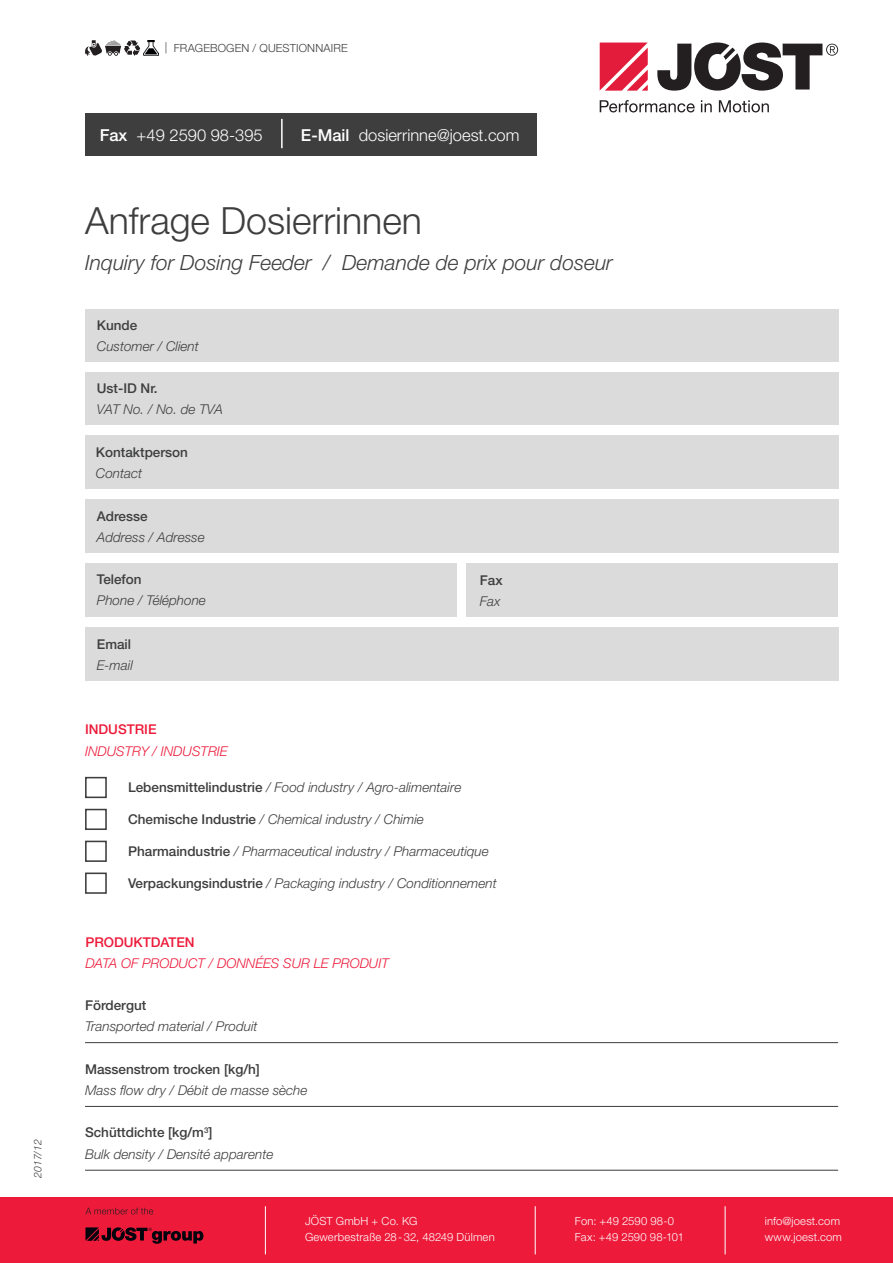
<style>
.page{position:relative;width:893px;height:1263px;background:#fff}
.page>*{position:absolute;margin:0;border:0;box-sizing:border-box;transform-origin:0 0}
.t1{font:300 37.5px "Helvetica Neue LT Pro";color:#3e3e3f}
.t2{font:italic 300 21px "Helvetica Neue LT Pro";color:#3e3e3f}
.t3{font:300 16.5px "Helvetica Neue LT Pro";color:#fff}
.t4{font:italic 300 13.5px/21.3px "Helvetica Neue LT Pro";color:#3e3e3f}
.t5{font:500 13.5px "Helvetica Neue LT Pro";color:#3e3e3f}
.t6{font:italic 300 13.5px "Helvetica Neue LT Pro";color:#ed1a3a}
.t7{font:500 13.5px "Helvetica Neue LT Pro";color:#ed1a3a}
.t8{font:300 11.25px/15.9px "Helvetica Neue LT Pro";letter-spacing:.015em;color:#fff}
.t9{font:300 11.25px "Helvetica Neue LT Pro";letter-spacing:.015em;color:#3e3e3f}
.t10{font:italic 300 10.5px "Helvetica Neue LT Pro";color:#3e3e3f}
.s1{font-weight:500}
.s2{font-weight:500;font-style:normal}
</style>
<div class="page">
<div style="left:85px;top:113px;width:452px;height:42px;background:#3e3e3f"></div>
<svg style="left:600px;top:43px;width:48px;height:48px;background:#e8455e"></svg>
<svg style="left:600px;top:100px;width:95px;height:12px"></svg>
<svg style="left:701px;top:100px;width:11px;height:12px"></svg>
<svg style="left:719px;top:100px;width:50px;height:12px"></svg>
<svg style="left:657px;top:43px;width:181px;height:48px"></svg>
<svg style="left:85px;top:40px;width:55px;height:16px"></svg>
<img style="left:143px;top:40px;width:16px;height:16px">
<div style="left:0;top:1198px;width:893px;height:65px;background:#ed1a3a"></div>
<svg style="left:85px;top:1208px;width:68px;height:6px"></svg>
<svg style="left:85px;top:1227px;width:118px;height:17px"></svg>
<hr style="left:535px;top:1206px;width:1px;height:48px;background:#fff">
<hr style="left:265px;top:1206px;width:1px;height:48px;background:#fff">
<hr style="left:725px;top:1206px;width:1px;height:48px;background:#fff">
<hr style="left:281px;top:119px;width:2px;height:29px;background:#fff">
<div style="left:85px;top:436px;width:753px;height:53px;background:#dadbda"></div>
<div style="left:85px;top:309px;width:753px;height:52px;background:#dadbda"></div>
<div style="left:85px;top:372px;width:753px;height:53px;background:#dadbda"></div>
<hr style="left:85px;top:1042px;width:753px;height:1px;background:#3e3e3f">
<hr style="left:85px;top:1106px;width:753px;height:1px;background:#3e3e3f">
<hr style="left:85px;top:1170px;width:753px;height:1px;background:#3e3e3f">
<div style="left:85px;top:777px;width:22px;height:21px;border:2px solid #3e3e3f"></div>
<div style="left:85px;top:809px;width:22px;height:21px;border:2px solid #3e3e3f"></div>
<div style="left:85px;top:841px;width:22px;height:21px;border:2px solid #3e3e3f"></div>
<div style="left:85px;top:872px;width:22px;height:22px;border:2px solid #3e3e3f"></div>
<div style="left:85px;top:500px;width:753px;height:53px;background:#dadbda"></div>
<div style="left:85px;top:563px;width:371px;height:54px;background:#dadbda"></div>
<div style="left:466px;top:563px;width:372px;height:54px;background:#dadbda"></div>
<div style="left:85px;top:627px;width:753px;height:53px;background:#dadbda"></div>
<p class="t10" style="left:31px;top:1178px;width:40px;rotate:-90deg">2017/12</p>
<p class="t9" style="left:165px;top:41px;width:184px">| FRAGEBOGEN / QUESTIONNAIRE</p>
<p class="t3" style="left:100px;top:125px;width:165px"><span class="s1">Fax</span> +49 2590 98-395</p>
<p class="t3" style="left:301px;top:125px;width:220px"><span class="s1">E-Mail</span> dosierrinne@joest.com</p>
<h1 class="t1" style="left:85px;top:198px;width:338px">Anfrage Dosierrinnen</h1>
<h2 class="t2" style="left:85px;top:250px;width:529px">Inquiry for Dosing Feeder / Demande de prix pour doseur</h2>
<p class="t5" style="left:97px;top:317px;width:42px">Kunde</p>
<p class="t4" style="left:97px;top:335px;width:104px">Customer / Client</p>
<p class="t5" style="left:97px;top:380px;width:62px">Ust-ID Nr.</p>
<p class="t4" style="left:97px;top:399px;width:127px">VAT No. / No. de TVA</p>
<p class="t5" style="left:96px;top:444px;width:94px">Kontaktperson</p>
<p class="t4" style="left:96px;top:463px;width:48px">Contact</p>
<p class="t5" style="left:97px;top:508px;width:52px">Adresse</p>
<p class="t4" style="left:97px;top:526px;width:109px">Address / Adresse</p>
<p class="t5" style="left:97px;top:571px;width:46px">Telefon</p>
<p class="t4" style="left:97px;top:590px;width:111px">Phone / Téléphone</p>
<p class="t5" style="left:97px;top:636px;width:36px">Email</p>
<p class="t4" style="left:97px;top:654px;width:37px">E-mail</p>
<p class="t7" style="left:85px;top:721px;width:73px">INDUSTRIE</p>
<p class="t6" style="left:85px;top:743px;width:144px">INDUSTRY / INDUSTRIE</p>
<p class="t5" style="left:480px;top:572px;width:24px">Fax</p>
<p class="t4" style="left:480px;top:590px;width:22px">Fax</p>
<p class="t4" style="left:128px;top:777px;width:335px"><span class="s2">Lebensmittelindustrie</span> / Food industry / Agro-alimentaire</p>
<p class="t4" style="left:128px;top:808px;width:297px"><span class="s2">Chemische Industrie</span> / Chemical industry / Chimie</p>
<p class="t4" style="left:128px;top:840px;width:362px"><span class="s2">Pharmaindustrie</span> / Pharmaceutical industry / Pharmaceutique</p>
<p class="t4" style="left:128px;top:872px;width:370px"><span class="s2">Verpackungsindustrie</span> / Packaging industry / Conditionnement</p>
<p class="t7" style="left:85px;top:934px;width:111px">PRODUKTDATEN</p>
<p class="t6" style="left:85px;top:955px;width:305px">DATA OF PRODUCT / DONNÉES SUR LE PRODUIT</p>
<p class="t5" style="left:85px;top:997px;width:63px">Fördergut</p>
<p class="t4" style="left:85px;top:1015px;width:174px">Transported material / Produit</p>
<p class="t5" style="left:85px;top:1060px;width:176px">Massenstrom trocken [kg/h]</p>
<p class="t4" style="left:85px;top:1079px;width:224px">Mass flow dry / Débit de masse sèche</p>
<p class="t4" style="left:85px;top:1122px;width:190px"><span class="s2">Schüttdichte [kg/m</span><sup>3</sup><span class="s2">]<br></span>Bulk density / Densité apparente</p>
<p class="t8" style="left:305px;top:1213px;width:191px">JÖST GmbH + Co. KG<br>Gewerbestraße 28-32, 48249 Dülmen</p>
<p class="t8" style="left:575px;top:1213px;width:111px">Fon: +49 2590 98-0<br>Fax: +49 2590 98-101</p>
<p class="t8" style="left:765px;top:1213px;width:79px">info@joest.com www.joest.com</p>
</div>
